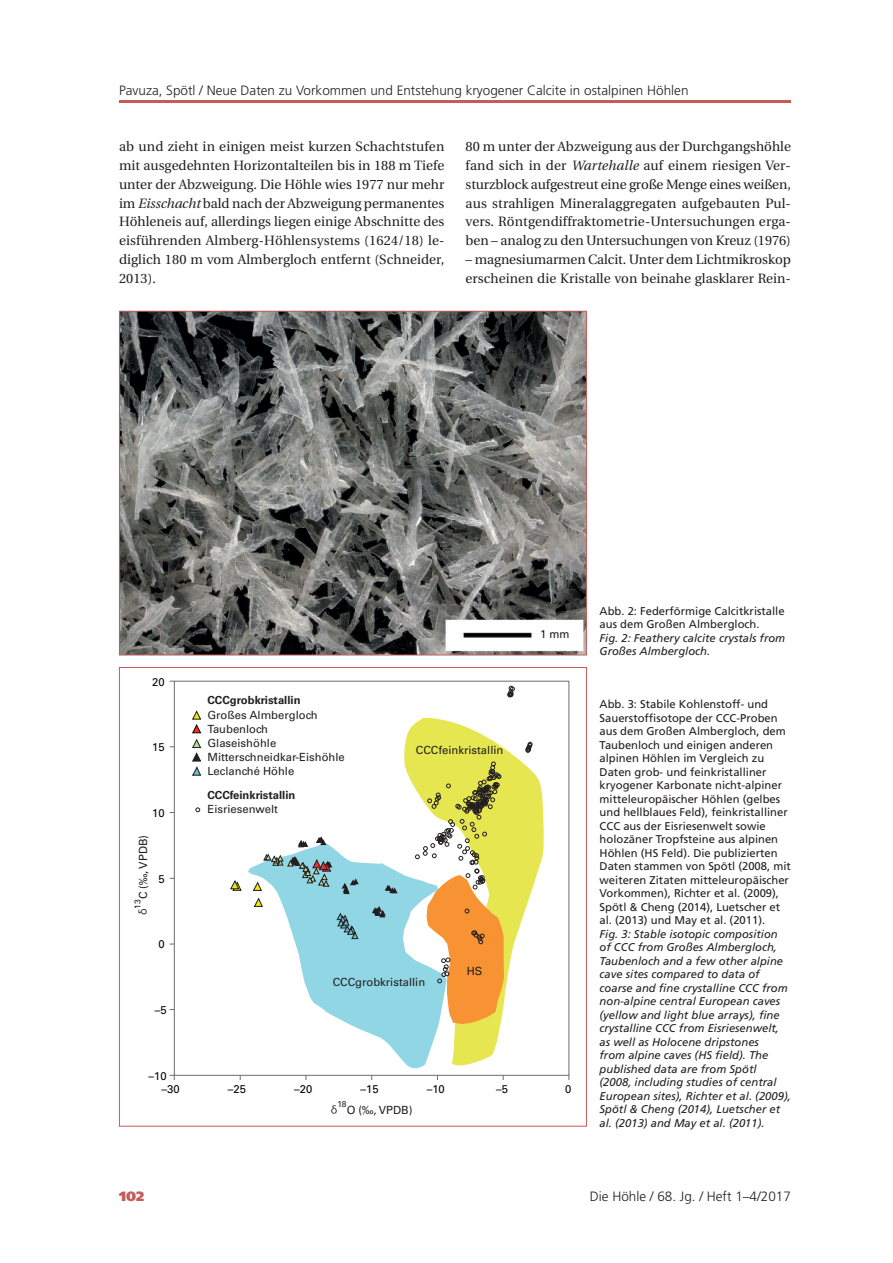
<style>
.page{position:relative;width:893px;height:1263px;background:#fff}
.page>*{position:absolute;margin:0;border:0;box-sizing:border-box;transform-origin:0 0}
.t1{font:13.5px/18.8px "Utopia";letter-spacing:.005em;color:#231f20;text-align:justify}
.t2{font:300 13.5px "Frutiger";color:#231f20}
.t3{font:900 13.5px "Frutiger";color:#c75b59}
.t4{font:11.25px/13.5px "Frutiger";color:#231f20}
.t5{font:italic 11.25px/13.5px "Frutiger";color:#231f20}
.t6{font:11.25px/14px "Univers LT Std";color:#231f20}
.t7{font:700 11.25px "Univers LT Std";color:#231f20}
.t8{font:11.25px "Univers LT Std";color:#000001}
.t9{font:11.25px "Apple SD Gothic Neo";color:#231f20}
.t10{font:8.4px "Univers LT Std";color:#231f20}
.s1{font-style:italic}
</style>
<div class="page">
<hr style="left:119px;top:100px;width:672px;height:3px;background:#c75b59">
<img style="left:121px;top:313px;width:464px;height:340px">
<div style="left:119px;top:311px;width:468px;height:344px;border:1px solid #c75b59"></div>
<svg style="left:404px;top:718px;width:140px;height:348px;fill:#e6e650"></svg>
<svg style="left:248px;top:843px;width:199px;height:226px;fill:#91d6e4"></svg>
<svg style="left:316px;top:836px;width:10px;height:9px"></svg>
<svg style="left:298px;top:840px;width:10px;height:7px"></svg>
<svg style="left:342px;top:878px;width:17px;height:16px"></svg>
<svg style="left:385px;top:885px;width:13px;height:8px"></svg>
<svg style="left:372px;top:906px;width:14px;height:11px"></svg>
<svg style="left:526px;top:742px;width:6px;height:11px"></svg>
<svg style="left:508px;top:686px;width:7px;height:11px"></svg>
<svg style="left:415px;top:762px;width:89px;height:262px"></svg>
<svg style="left:196px;top:808px;width:4px;height:4px"></svg>
<svg style="left:253px;top:897px;width:11px;height:10px"></svg>
<svg style="left:192px;top:710px;width:10px;height:66px"></svg>
<svg style="left:252px;top:854px;width:80px;height:37px;background:#92bdc3"></svg>
<svg style="left:230px;top:880px;width:12px;height:11px"></svg>
<svg style="left:336px;top:913px;width:23px;height:26px"></svg>
<div style="left:174px;top:681px;width:395px;height:394px;border:1px solid #6c6d70"></div>
<svg style="left:170px;top:1075px;width:5px;height:5px"></svg>
<p class="t2" style="left:119px;top:85px;width:571px">Pavuza, Spötl / Neue Daten zu Vorkommen und Entstehung kryogener Calcite in ostalpinen Höhlen</p>
<p class="t1" style="left:119px;top:139px;width:327px">ab und zieht in einigen meist kurzen Schachtstufen mit ausgedehnten Horizontalteilen bis in 188 m Tiefe unter der Abzweigung. Die Höhle wies 1977 nur mehr im <span class="s1">Eisschacht</span> bald nach der Abzweigung permanentes Höhleneis auf, allerdings liegen einige Abschnitte des eisführenden Almberg-Höhlensystems (1624/18) le&shy;diglich 180 m vom Almbergloch entfernt (Schneider, 2013).</p>
<p class="t1" style="left:466px;top:139px;width:327px">80 m unter der Abzweigung aus der Durchgangshöhle fand sich in der <span class="s1">Wartehalle</span> auf einem riesigen Ver&shy;sturzblock aufgestreut eine große Menge eines weißen, aus strahligen Mineralaggregaten aufgebauten Pul&shy;vers. Röntgendiffraktometrie-Untersuchungen erga&shy;ben – analog zu den Untersuchungen von Kreuz (1976)</p>
<p class="t1" style="left:466px;top:251px;width:327px">– magnesiumarmen Calcit. Unter dem Lichtmikroskop erscheinen die Kristalle von beinahe glasklarer Rein-</p>
<p class="t8" style="left:152px;top:677px;width:14px">20</p>
<p class="t8" style="left:152px;top:743px;width:14px">15</p>
<p class="t8" style="left:152px;top:809px;width:14px">10</p>
<p class="t6" style="left:137px;top:899px;width:66px;rotate:-90deg">C (‰, VPDB)</p>
<p class="t10" style="left:135px;top:908px;width:11px;rotate:-90deg">13</p>
<p class="t9" style="left:134px;top:915px;width:8px;rotate:-90deg">δ</p>
<p class="t8" style="left:158px;top:875px;width:8px">5</p>
<p class="t8" style="left:158px;top:940px;width:8px">0</p>
<p class="t8" style="left:155px;top:1006px;width:13px">–5</p>
<p class="t8" style="left:148px;top:1072px;width:20px">–10</p>
<p class="t7" style="left:207px;top:696px;width:95px">CCCgrobkristallin</p>
<p class="t6" style="left:207px;top:709px;width:112px">Großes Almbergloch</p>
<p class="t6" style="left:207px;top:737px;width:70px">Glaseishöhle</p>
<p class="t6" style="left:207px;top:723px;width:62px">Taubenloch</p>
<p class="t6" style="left:207px;top:751px;width:139px">Mitterschneidkar-Eishöhle<br>Leclanché Höhle</p>
<p class="t6" style="left:207px;top:803px;width:72px">Eisriesenwelt</p>
<p class="t7" style="left:207px;top:791px;width:89px">CCCfeinkristallin</p>
<p class="t4" style="left:540px;top:628px;width:31px">1 mm</p>
<p class="t6" style="left:416px;top:744px;width:89px">CCCfeinkristallin</p>
<p class="t6" style="left:333px;top:976px;width:94px">CCCgrobkristallin</p>
<p class="t6" style="left:467px;top:965px;width:17px">HS</p>
<p class="t8" style="left:162px;top:1085px;width:20px">–30</p>
<p class="t8" style="left:228px;top:1085px;width:20px">–25</p>
<p class="t8" style="left:294px;top:1085px;width:20px">–20</p>
<p class="t8" style="left:360px;top:1085px;width:20px">–15</p>
<p class="t8" style="left:427px;top:1085px;width:20px">–10</p>
<p class="t8" style="left:496px;top:1085px;width:13px">–5</p>
<p class="t8" style="left:565px;top:1085px;width:8px">0</p>
<p class="t10" style="left:337px;top:1101px;width:11px">18</p>
<p class="t9" style="left:331px;top:1101px;width:8px">δ</p>
<p class="t6" style="left:347px;top:1104px;width:67px">O (‰, VPDB)</p>
<p class="t4" style="left:600px;top:605px;width:187px">Abb. 2: Federförmige Calcitkristalle aus dem Großen Almbergloch.</p>
<p class="t5" style="left:600px;top:632px;width:187px">Fig. 2: Feathery calcite crystals from<br>Großes Almbergloch.</p>
<p class="t4" style="left:600px;top:698px;width:193px">Abb. 3: Stabile Kohlenstoff- und Sauerstoffisotope der CCC-Proben aus dem Großen Almbergloch, dem Taubenloch und einigen anderen alpinen Höhlen im Vergleich zu Daten grob- und feinkristalliner kryogener Karbonate nicht-alpiner mitteleuropäischer Höhlen (gelbes und hellblaues Feld), feinkristalliner CCC aus der Eisriesenwelt sowie holozäner Tropfsteine aus alpinen Höhlen (HS Feld). Die publizierten Daten stammen von Spötl (2008, mit weiteren Zitaten mitteleuropäischer Vorkommen), Richter et al. (2009), Spötl &amp; Cheng (2014), Luetscher et al. (2013) und May et al. (2011).</p>
<p class="t5" style="left:600px;top:928px;width:193px">Fig. 3: Stable isotopic composition of CCC from Großes Almbergloch, Taubenloch and a few other alpine cave sites compared to data of coarse and fine crystalline CCC from non-alpine central European caves (yellow and light blue arrays), fine crystalline CCC from Eisriesenwelt, as well as Holocene dripstones<br>from alpine caves (HS field). The published data are from Spötl (2008, including studies of central European sites), Richter et al. (2009), Spötl &amp; Cheng (2014), Luetscher et al. (2013) and May et al. (2011).</p>
<p class="t3" style="left:119px;top:1191px;width:27px">102</p>
<p class="t2" style="left:590px;top:1191px;width:203px">Die Höhle / 68. Jg. / Heft 1–4/2017</p>
</div>
